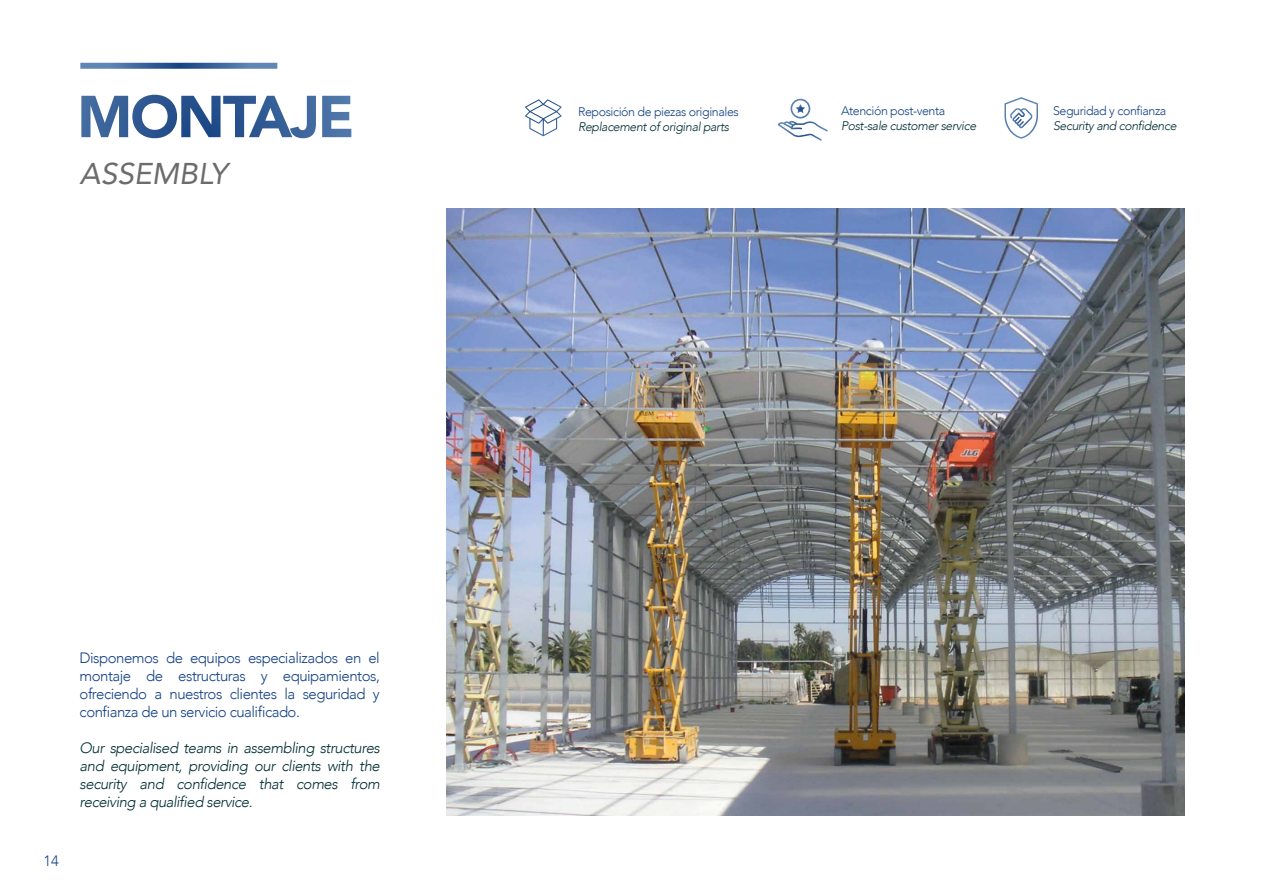
<style>
.page{position:relative;width:1263px;height:893px;background:#fff}
.page>*{position:absolute;margin:0;border:0;box-sizing:border-box;transform-origin:0 0}
.t1{font:italic 30px "Avenir";color:#6c6c6c}
.t2{font:300 15px/18px "Avenir";letter-spacing:-.035em;color:#154284;text-align:justify}
.t3{font:italic 300 15px/18px "Avenir";letter-spacing:-.035em;color:#032f34;text-align:justify}
.t4{font:italic 300 12.45px "Avenir";letter-spacing:-.035em;color:#032f34}
.t5{font:300 12.45px "Avenir";letter-spacing:-.035em;color:#154284}
</style>
<div class="page">
<svg style="left:80px;top:63px;width:197px;height:6px"></svg>
<svg style="left:81px;top:95px;width:235px;height:43px"></svg>
<svg style="left:322px;top:96px;width:29px;height:41px"></svg>
<svg style="left:1004px;top:97px;width:34px;height:42px"></svg>
<svg style="left:778px;top:99px;width:50px;height:42px"></svg>
<svg style="left:525px;top:99px;width:37px;height:37px"></svg>
<img style="left:446px;top:209px;width:739px;height:606px">
<h1 class="t1" style="left:80px;top:156px;width:149px">ASSEMBLY</h1>
<p class="t2" style="left:43px;top:852px;width:17px">14</p>
<p class="t2" style="left:80px;top:649px;width:302px">Disponemos de equipos especializados en el montaje de estructuras y equipamientos, ofreciendo a nuestros clientes la seguridad y confianza de un servicio cualificado.</p>
<p class="t3" style="left:80px;top:739px;width:302px">Our specialised teams in assembling structures and equipment, providing our clients with the security and confidence that comes from receiving a qualified service.</p>
<p class="t5" style="left:578px;top:104px;width:162px">Reposición de piezas originales</p>
<p class="t4" style="left:578px;top:119px;width:152px">Replacement of original parts</p>
<p class="t5" style="left:841px;top:103px;width:106px">Atención post-venta</p>
<p class="t4" style="left:841px;top:118px;width:137px">Post-sale customer service</p>
<p class="t5" style="left:1053px;top:104px;width:115px">Seguridad y confianza</p>
<p class="t4" style="left:1053px;top:119px;width:125px">Security and confidence</p>
</div>
